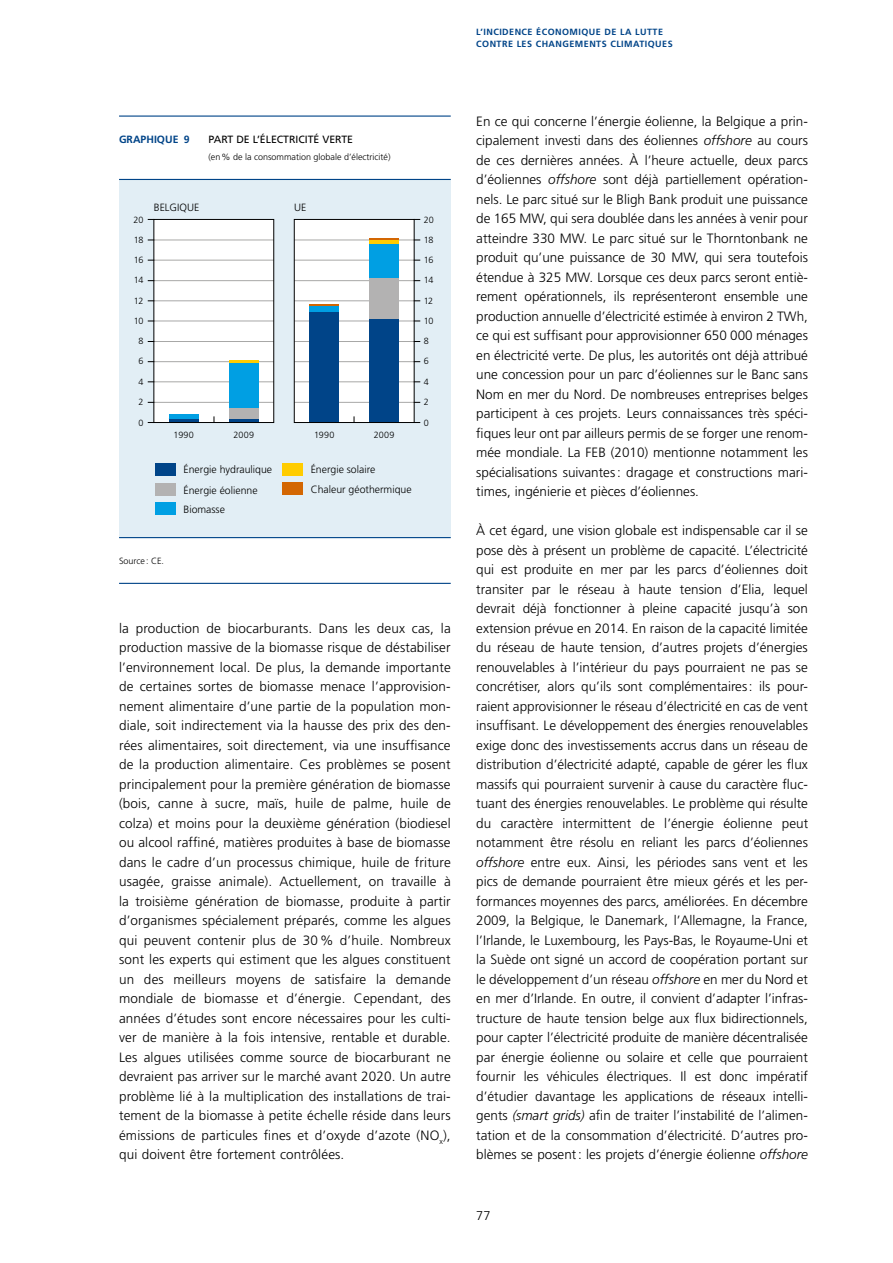
<style>
.page{position:relative;width:893px;height:1263px;background:#fff}
.page>*{position:absolute;margin:0;border:0;box-sizing:border-box;transform-origin:0 0}
.t1{font:300 13.5px/19.5px "Frutiger LT";color:#000;text-align:justify}
.t2{font:300 12.75px "Frutiger LT";color:#000}
.t3{font:300 10.5px/20px "Frutiger LT";color:#000}
.t4{font:10.5px "Frutiger LT";color:#000}
.t5{font:700 10.5px "Frutiger LT";color:#048}
.t6{font:300 9px "Frutiger LT";color:#000}
.t7{font:700 9px/12px "Frutiger LT";letter-spacing:.05em;color:#048}
.s1{font-style:italic}
</style>
<div class="page">
<div style="left:119px;top:179px;width:332px;height:359px;background:#e2eef5"></div>
<hr style="left:119px;top:116px;width:332px;height:1px;background:#048">
<hr style="left:119px;top:179px;width:332px;height:1px;background:#048">
<hr style="left:119px;top:537px;width:332px;height:1px;background:#048">
<hr style="left:119px;top:583px;width:332px;height:1px;background:#048">
<div style="left:154px;top:219px;width:120px;height:203px;background:#fff"></div>
<hr style="left:154px;top:240px;width:120px;height:1px;background:#a8a8a7">
<hr style="left:154px;top:260px;width:120px;height:1px;background:#a8a8a7">
<hr style="left:154px;top:280px;width:120px;height:1px;background:#a8a8a7">
<hr style="left:154px;top:300px;width:120px;height:1px;background:#a8a8a7">
<hr style="left:154px;top:321px;width:120px;height:1px;background:#a8a8a7">
<hr style="left:154px;top:341px;width:120px;height:1px;background:#a8a8a7">
<hr style="left:154px;top:361px;width:120px;height:1px;background:#a8a8a7">
<hr style="left:154px;top:381px;width:120px;height:1px;background:#a8a8a7">
<hr style="left:154px;top:402px;width:120px;height:1px;background:#a8a8a7">
<hr style="left:169px;top:419px;width:30px;height:3px;background:#048">
<div style="left:169px;top:414px;width:30px;height:5px;background:#009fe3"></div>
<hr style="left:229px;top:419px;width:30px;height:3px;background:#048">
<div style="left:229px;top:407px;width:30px;height:12px;background:#b3b2b2"></div>
<div style="left:229px;top:363px;width:30px;height:44px;background:#009fe3"></div>
<hr style="left:229px;top:361px;width:30px;height:2px;background:#fc0">
<div style="left:294px;top:219px;width:120px;height:203px;background:#fff"></div>
<hr style="left:294px;top:240px;width:120px;height:1px;background:#a8a8a7">
<hr style="left:294px;top:260px;width:120px;height:1px;background:#a8a8a7">
<hr style="left:294px;top:280px;width:120px;height:1px;background:#a8a8a7">
<hr style="left:294px;top:300px;width:120px;height:1px;background:#a8a8a7">
<hr style="left:294px;top:321px;width:120px;height:1px;background:#a8a8a7">
<hr style="left:294px;top:341px;width:120px;height:1px;background:#a8a8a7">
<hr style="left:294px;top:361px;width:120px;height:1px;background:#a8a8a7">
<hr style="left:294px;top:381px;width:120px;height:1px;background:#a8a8a7">
<hr style="left:294px;top:402px;width:120px;height:1px;background:#a8a8a7">
<div style="left:309px;top:312px;width:30px;height:110px;background:#048"></div>
<hr style="left:309px;top:311px;width:30px;height:1px;background:#b3b2b2">
<div style="left:309px;top:306px;width:30px;height:5px;background:#009fe3"></div>
<hr style="left:309px;top:305px;width:30px;height:1px;background:#d36602">
<div style="left:369px;top:319px;width:30px;height:103px;background:#048"></div>
<div style="left:369px;top:277px;width:30px;height:42px;background:#b3b2b2"></div>
<div style="left:369px;top:244px;width:30px;height:33px;background:#009fe3"></div>
<hr style="left:369px;top:240px;width:30px;height:4px;background:#fc0">
<hr style="left:369px;top:238px;width:30px;height:2px;background:#d36602">
<div style="left:294px;top:219px;width:121px;height:204px;border:1px solid #000"></div>
<div style="left:153px;top:219px;width:121px;height:204px;border:1px solid #000"></div>
<div style="left:282px;top:482px;width:21px;height:13px;background:#d36602"></div>
<div style="left:282px;top:463px;width:21px;height:12px;background:#fc0"></div>
<div style="left:155px;top:503px;width:21px;height:12px;background:#009fe3"></div>
<div style="left:155px;top:483px;width:21px;height:13px;background:#b3b2b2"></div>
<div style="left:155px;top:463px;width:21px;height:12px;background:#048"></div>
<p class="t7" style="left:476px;top:26px;width:198px">L’INCIDENCE ÉCONOMIQUE DE LA LUTTE<br>CONTRE LES CHANGEMENTS CLIMATIQUES</p>
<p class="t5" style="left:119px;top:134px;width:72px">GRAPHIQUE 9</p>
<p class="t4" style="left:208px;top:134px;width:146px">PART DE L’ÉLECTRI CITÉ VERTE</p>
<p class="t6" style="left:208px;top:152px;width:184px">(en% de la consommation globale d’électricité)</p>
<p class="t3" style="left:154px;top:197px;width:47px">BELGIQUE</p>
<p class="t3" style="left:294px;top:197px;width:14px">UE</p>
<p class="t6" style="left:133px;top:214px;width:12px">20</p>
<p class="t6" style="left:424px;top:214px;width:12px">20</p>
<p class="t6" style="left:134px;top:234px;width:11px">18</p>
<p class="t6" style="left:424px;top:234px;width:11px">18</p>
<p class="t6" style="left:134px;top:255px;width:11px">16</p>
<p class="t6" style="left:424px;top:255px;width:11px">16</p>
<p class="t6" style="left:134px;top:275px;width:11px">14</p>
<p class="t6" style="left:424px;top:275px;width:11px">14</p>
<p class="t6" style="left:134px;top:295px;width:11px">12</p>
<p class="t6" style="left:424px;top:295px;width:11px">12</p>
<p class="t6" style="left:134px;top:316px;width:11px">10</p>
<p class="t6" style="left:424px;top:316px;width:11px">10</p>
<p class="t6" style="left:138px;top:336px;width:7px">8</p>
<p class="t6" style="left:424px;top:336px;width:7px">8</p>
<p class="t6" style="left:138px;top:356px;width:7px">6</p>
<p class="t6" style="left:424px;top:356px;width:7px">6</p>
<p class="t6" style="left:138px;top:377px;width:7px">4</p>
<p class="t6" style="left:424px;top:377px;width:7px">4</p>
<p class="t6" style="left:138px;top:397px;width:7px">2</p>
<p class="t6" style="left:424px;top:397px;width:7px">2</p>
<p class="t6" style="left:138px;top:417px;width:7px">0</p>
<p class="t6" style="left:424px;top:417px;width:7px">0</p>
<p class="t6" style="left:174px;top:429px;width:22px">1990</p>
<p class="t6" style="left:233px;top:429px;width:22px">2009</p>
<p class="t6" style="left:314px;top:429px;width:22px">1990</p>
<p class="t6" style="left:374px;top:429px;width:22px">2009</p>
<p class="t3" style="left:184px;top:460px;width:90px">Énergie hydraulique<br>Énergie éolienne<br>Biomasse</p>
<p class="t3" style="left:311px;top:459px;width:102px">Énergie solaire<br>Chaleur géothermique</p>
<p class="t6" style="left:119px;top:556px;width:46px">Source: CE.</p>
<p class="t1" style="left:119px;top:619px;width:333px">la production de biocarburants. Dans les deux cas, la production massive de la biomasse risque de déstabiliser l’environnement local. De plus, la demande importante de certaines sortes de biomasse menace l’approvision&shy;nement alimentaire d’une partie de la population mon&shy;diale, soit indirectement via la hausse des prix des den&shy;rées alimentaires, soit directement, via une insuffisance de la production alimentaire. Ces problèmes se posent principalement pour la première génération de biomasse (bois, canne à sucre, maïs, huile de palme, huile de colza) et moins pour la deuxième génération (biodiesel ou alcool raffiné, matières produites à base de biomasse dans le cadre d’un processus chimique, huile de friture usagée, graisse animale). Actuellement, on travaille à la troisième génération de biomasse, produite à partir d’organismes spécialement préparés, comme les algues qui peuvent contenir plus de 30% d’huile. Nombreux sont les experts qui estiment que les algues constituent un des meilleurs moyens de satisfaire la demande mondiale de biomasse et d’énergie. Cependant, des années d’études sont encore nécessaires pour les culti&shy;ver de manière à la fois intensive, rentable et durable.<br>Les algues utilisées comme source de biocarburant ne devraient pas arriver sur le marché avant 2020. Un autre problème lié à la multiplication des installations de trai&shy;tement de la biomasse à petite échelle réside dans leurs émissions de particules fines et d’oxyde d’azote (NO<sub>x</sub>), qui doivent être fortement contrôlées.</p>
<p class="t1" style="left:476px;top:112px;width:333px">En ce qui concerne l’énergie éolienne, la Belgique a prin&shy;cipalement investi dans des éoliennes <span class="s1">offshore</span> au cours de ces dernières années. À l’heure actuelle, deux parcs d’éoliennes <span class="s1">offshore</span> sont déjà partiellement opération&shy;nels. Le parc situé sur le Bligh Bank produit une puissance de 165 MW, qui sera doublée dans les années à venir pour atteindre 330 MW. Le parc situé sur le Thorntonbank ne produit qu’une puissance de 30 MW, qui sera toutefois étendue à 325 MW. Lorsque ces deux parcs seront entiè&shy;rement opérationnels, ils représenteront ensemble une production annuelle d’électricité estimée à environ 2 TWh, ce qui est suffisant pour approvisionner 650 000 ménages en électricité verte. De plus, les autorités ont déjà attribué une concession pour un parc d’éoliennes sur le Banc sans Nom en mer du Nord. De nombreuses entreprises belges participent à ces projets. Leurs connaissances très spéci&shy;fiques leur ont par ailleurs permis de se forger une renom&shy;mée mondiale. La FEB (2010) mentionne notamment les spécialisations suivantes: dragage et constructions mari&shy;times, ingénierie et pièces d’éoliennes.</p>
<p class="t1" style="left:476px;top:521px;width:333px">À cet égard, une vision globale est indispensable car il se pose dès à présent un problème de capacité. L’électricité qui est produite en mer par les parcs d’éoliennes doit transiter par le réseau à haute tension d’Elia, lequel devrait déjà fonctionner à pleine capacité jusqu’à son extension prévue en 2014. En raison de la capacité limitée du réseau de haute tension, d’autres projets d’énergies renouvelables à l’intérieur du pays pourraient ne pas se concrétiser, alors qu’ils sont complémentaires: ils pour&shy;raient approvisionner le réseau d’électricité en cas de vent insuffisant. Le développement des énergies renouvelables exige donc des investissements accrus dans un réseau de distribution d’électricité adapté, capable de gérer les flux massifs qui pourraient survenir à cause du caractère fluc&shy;tuant des énergies renouvelables. Le problème qui résulte du caractère intermittent de l’énergie éolienne peut notamment être résolu en reliant les parcs d’éoliennes <span class="s1">offshore</span> entre eux. Ainsi, les périodes sans vent et les pics de demande pourraient être mieux gérés et les per&shy;formances moyennes des parcs, améliorées. En décembre 2009, la Belgique, le Danemark, l’Allemagne, la France, l’Irlande, le Luxembourg, les Pays-Bas, le Royaume-Uni et la Suède ont signé un accord de coopération portant sur le développement d’un réseau <span class="s1">offshore</span> en mer du Nord et en mer d’Irlande. En outre, il convient d’adapter l’infras&shy;tructure de haute tension belge aux flux bidirectionnels, pour capter l’électricité produite de manière décentralisée par énergie éolienne ou solaire et celle que pourraient fournir les véhicules électriques. Il est donc impératif d’étudier davantage les applications de réseaux intelli&shy;gents <span class="s1">(smart grids)</span> afin de traiter l’instabilité de l’alimen&shy;tation et de la consommation d’électricité. D’autres pro&shy;blèmes se posent: les projets d’énergie éolienne <span class="s1">offshore</span></p>
<p class="t2" style="left:476px;top:1209px;width:16px">77</p>
</div>
